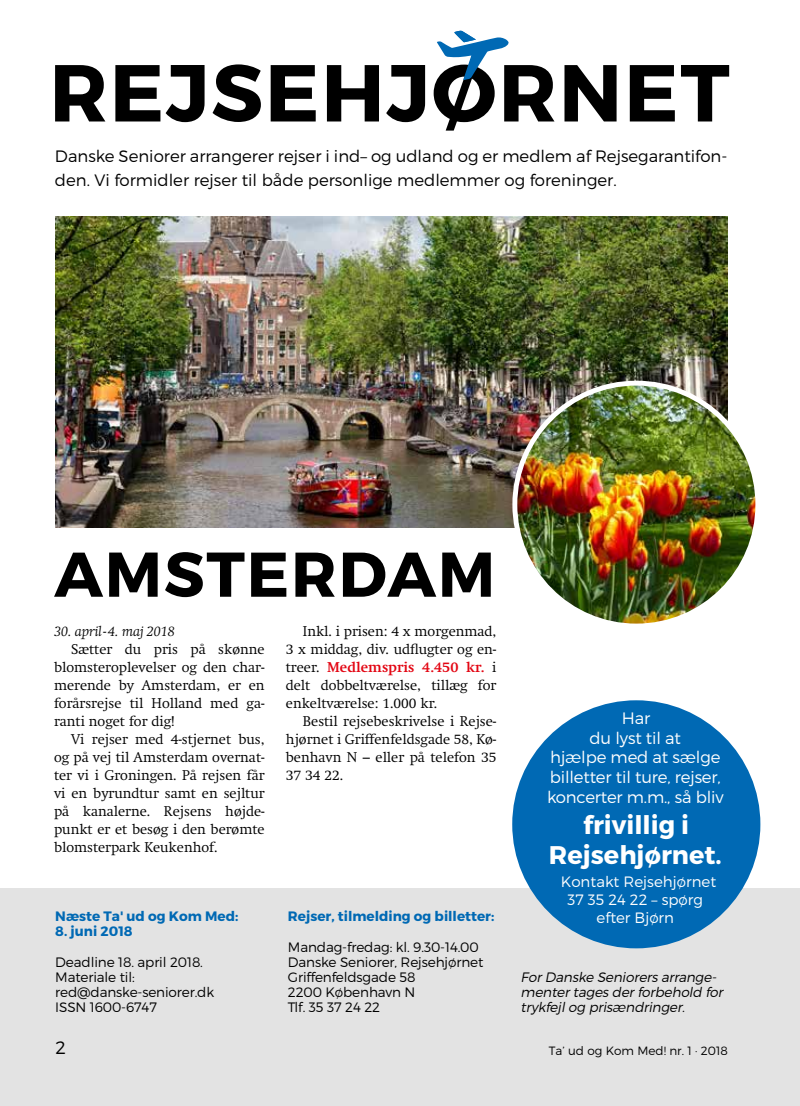
<style>
.page{position:relative;width:800px;height:1106px;background:#fff}
.page>*{position:absolute;margin:0;border:0;box-sizing:border-box;transform-origin:0 0}
.t1{font:700 80.55px "Montserrat";letter-spacing:.025em;color:#000}
.t2{font:700 63px "Montserrat";letter-spacing:.03em;color:#000}
.t3{font:700 25.5px/30.6px "Montserrat";color:#fff;text-align:center}
.t4{font:300 18px "Montserrat";color:#000}
.t5{font:300 16.5px/24px "Montserrat";color:#000}
.t6{font:300 16.5px/19.8px "Montserrat";letter-spacing:-.01em;color:#fff;text-align:center}
.t7{font:300 15px/18px "Montserrat";color:#fff;text-align:center}
.t8{font:300 13.95px/18px "Swift";color:#000;text-align:justify}
.t9{font:italic 300 13.95px "Swift";color:#000}
.t10{font:300 13.65px/15.1px "Montserrat";letter-spacing:-.01em;color:#000}
.t11{font:italic 300 13.65px/15.1px "Montserrat";letter-spacing:-.02em;color:#000}
.t12{font:700 13.65px "Montserrat";color:#0069b4}
.t13{font:300 12px "Montserrat";color:#000}
.s1{font-weight:700;color:#e30613}
</style>
<div class="page">
<div style="left:0;top:888px;width:799px;height:218px;background:#e3e3e3"></div>
<svg style="left:437px;top:31px;width:71px;height:49px"></svg>
<img style="left:55px;top:217px;width:672px;height:310px">
<div style="left:512px;top:700px;width:248px;height:248px;background:#0069b4;border-radius:50%"></div>
<img style="left:514px;top:383px;width:243px;height:243px;border-radius:121px">
<div style="left:512px;top:381px;width:248px;height:247px;border:5px solid #fff;border-radius:50%"></div>
<h1 class="t1" style="left:49px;top:43px;width:681px">REJSEHJØRNET</h1>
<p class="t5" style="left:55px;top:144px;width:673px">Danske Seniorer arrangerer rejser i ind– og udland og er medlem af Rejsegarantifon&shy;den. Vi formidler rejser til både personlige medlemmer og foreninger.</p>
<h2 class="t2" style="left:54px;top:535px;width:442px">AMSTERDAM</h2>
<p class="t9" style="left:54px;top:622px;width:122px">30. april-4. maj 2018</p>
<p class="t8" style="left:54px;top:640px;width:212px;text-indent:17px">Sætter du pris på skønne blomsteroplevelser og den char&shy;merende by Amsterdam, er en forårsrejse til Holland med ga&shy;ranti noget for dig!</p>
<p class="t8" style="left:54px;top:730px;width:212px;text-indent:17px">Vi rejser med 4-stjernet bus, og på vej til Amsterdam overnat&shy;ter vi i Groningen. På rejsen får vi en byrundtur samt en sejltur på kanalerne. Rejsens højde&shy;punkt er et besøg i den berømte blomsterpark Keukenhof.</p>
<p class="t8" style="left:286px;top:622px;width:212px;text-indent:17px">Inkl. i prisen: 4 x morgenmad, 3 x middag, div. udflugter og en&shy;treer. <span class="s1">Medlemspris 4.450 kr.</span> i delt dobbeltværelse, tillæg for enkeltværelse: 1.000 kr.</p>
<p class="t8" style="left:286px;top:712px;width:212px;text-indent:17px">Bestil rejsebeskrivelse i Rejse&shy;hjørnet i Griffenfeldsgade 58, Kø&shy;benhavn N – eller på telefon 35<br>37 34 22.</p>
<p class="t12" style="left:55px;top:908px;width:184px">Næste Ta' ud og Kom Med:</p>
<p class="t12" style="left:55px;top:923px;width:79px">8. juni 2018</p>
<p class="t10" style="left:55px;top:954px;width:160px">Deadline 18. april 2018.<br>Materiale til: red@danske-seniorer.dk<br>ISSN 1600-6747</p>
<p class="t12" style="left:288px;top:908px;width:208px">Rejser, tilmelding og billetter:</p>
<p class="t10" style="left:288px;top:939px;width:197px">Mandag-fredag: kl. 9.30-14.00<br>Danske Seniorer, Rejsehjørnet<br>Griffenfeldsgade 58<br>2200 København N<br>Tlf. 35 37 24 22</p>
<p class="t6" style="left:547px;top:707px;width:178px">Har<br>du lyst til at<br>hjælpe med at sælge billetter til ture, rejser, koncerter m.m., så bliv</p>
<h3 class="t3" style="left:548px;top:809px;width:174px">frivillig i<br>Rejsehjørnet.</h3>
<p class="t7" style="left:560px;top:872px;width:157px">Kontakt Rejsehjørnet<br>37 35 24 22 – spørg efter Bjørn</p>
<p class="t11" style="left:520px;top:969px;width:207px">ForDanske Seniorers arrange&shy;mentertages derforbehold for trykfej log prisændringer.</p>
<p class="t4" style="left:55px;top:1036px;width:12px">2</p>
<p class="t13" style="left:548px;top:1043px;width:180px">Ta’ ud og Kom Med! nr. 1 · 2018</p>
</div>
